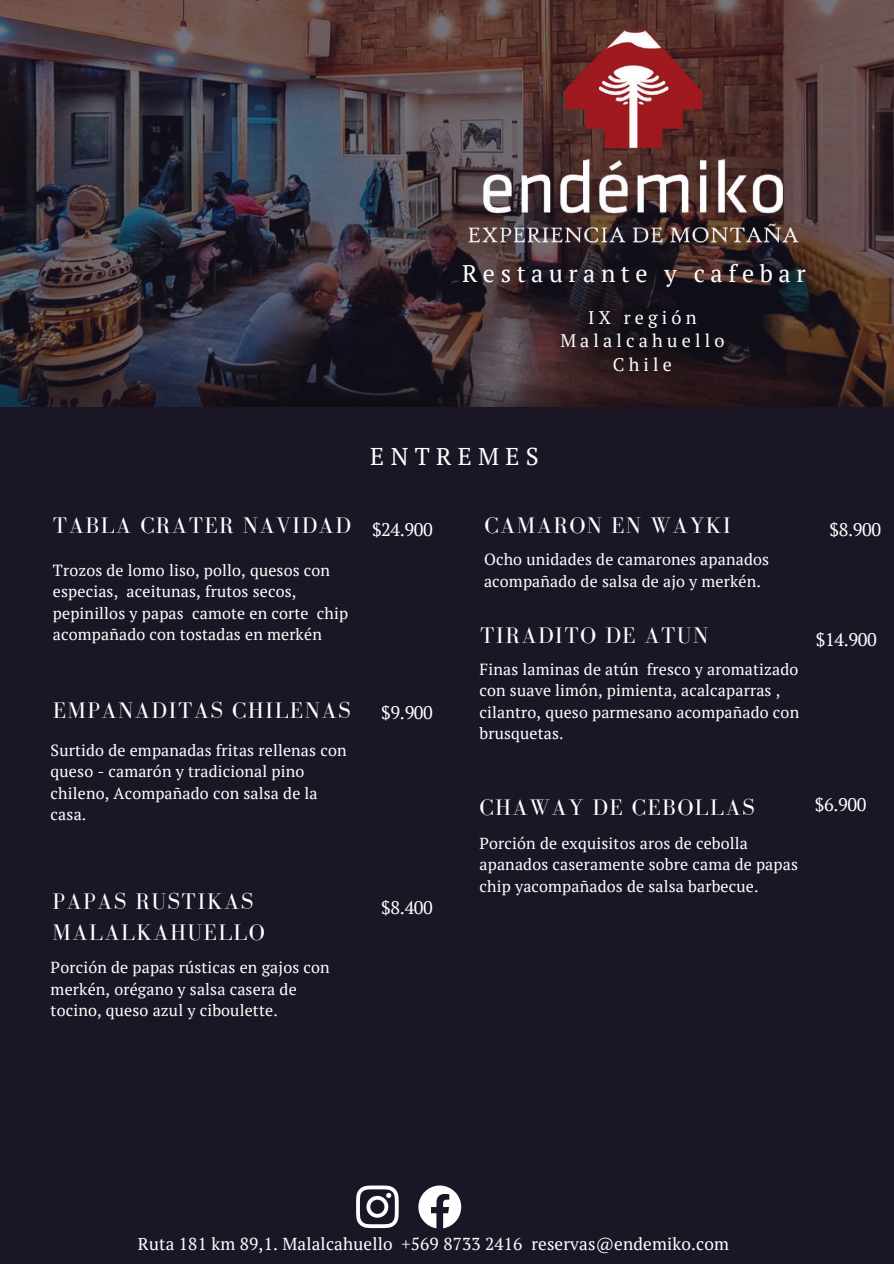
<style>
.page{position:relative;width:894px;height:1264px;background:#fff}
.page>*{position:absolute;margin:0;border:0;box-sizing:border-box;transform-origin:0 0}
.t1{font:24.3px "PT Serif";letter-spacing:.26em;color:#fff}
.t2{font:24.15px "PT Serif";letter-spacing:.23em;color:#fff}
.t3{font:23.25px/31.5px "Bodoni FLF";letter-spacing:.06em;color:#fff}
.t4{font:18.15px/23.7px "PT Serif";letter-spacing:.23em;color:#fff;text-align:center}
.t5{font:17.25px "PT Serif";letter-spacing:.01em;color:#fff}
.t6{font:16.05px/21.5px "PT Serif";letter-spacing:.01em;color:#fff}
</style>
<div class="page">
<div style="left:0;top:0;width:893px;height:1263px;background:#1a1626"></div>
<img style="left:0;top:0;width:893px;height:406px">
<img style="left:467px;top:30px;width:331px;height:217px">
<svg style="left:356px;top:1185px;width:42px;height:42px"></svg>
<svg style="left:418px;top:1185px;width:43px;height:43px"></svg>
<h2 class="t2" style="left:462px;top:257px;width:345px">Restaurante y cafebar</h2>
<p class="t4" style="left:560px;top:305px;width:165px">IX región<br>Malalcahuello<br>Chile</p>
<h1 class="t1" style="left:370px;top:439px;width:170px">ENTREMES</h1>
<h3 class="t3" style="left:53px;top:509px;width:299px">TABLA CRATER NAVIDAD</h3>
<p class="t6" style="left:53px;top:559px;width:297px">Trozos de lomo liso, pollo, quesos con especias, aceitunas, frutos secos, pepinillos y papas camote en corte chip acompañado con tostadas en merkén</p>
<p class="t4" style="left:372px;top:517px;width:62px">$24.900</p>
<h3 class="t3" style="left:53px;top:694px;width:299px">EMPANADITAS CHILENAS</h3>
<p class="t4" style="left:381px;top:700px;width:53px">$9.900</p>
<p class="t6" style="left:51px;top:739px;width:297px">Surtido de empanadas fritas rellenas con queso - camarón y tradicional pino chileno, Acompañado con salsa de la casa.</p>
<h3 class="t3" style="left:52px;top:885px;width:214px">PAPAS RUSTIKAS<br>MALALKAHUELLO</h3>
<p class="t6" style="left:51px;top:956px;width:280px">Porción de papas rústicas en gajos con merkén, orégano y salsa casera de tocino, queso azul y ciboulette.</p>
<p class="t4" style="left:381px;top:895px;width:53px">$8.400</p>
<h3 class="t3" style="left:484px;top:509px;width:248px">CAMARON EN WAYKI</h3>
<p class="t6" style="left:484px;top:548px;width:286px">Ocho unidades de camarones apanados acompañado de salsa de ajo y merkén.</p>
<h3 class="t3" style="left:480px;top:619px;width:230px">TIRADITO DE ATUN</h3>
<p class="t6" style="left:479px;top:658px;width:321px">Finas laminas de atún fresco y aromatizado con suave limón, pimienta, acalcaparras , cilantro, queso parmesano acompañado con brusquetas.</p>
<p class="t4" style="left:829px;top:517px;width:53px">$8.900</p>
<p class="t4" style="left:815px;top:627px;width:62px">$14.900</p>
<h3 class="t3" style="left:479px;top:791px;width:276px">CHAWAY DE CEBOLLAS</h3>
<p class="t4" style="left:814px;top:792px;width:53px">$6.900</p>
<p class="t6" style="left:479px;top:832px;width:320px">Porción de exquisitos aros de cebolla apanados caseramente sobre cama de papas chip yacompañados de salsa barbecue.</p>
<p class="t5" style="left:138px;top:1231px;width:592px">Ruta 181 km 89,1. Malalcahuello +569 8733 2416 reservas@endemiko.com</p>
</div>
